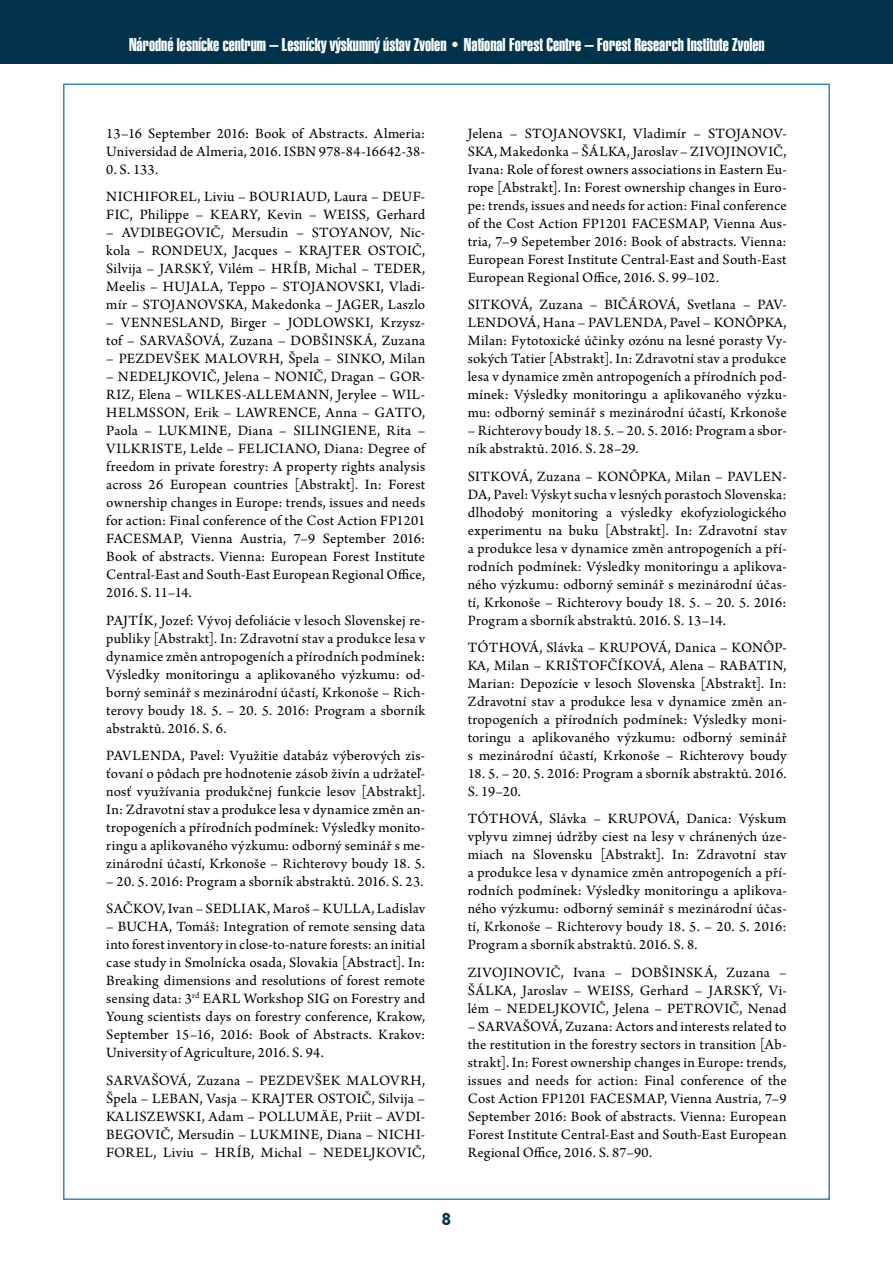
<style>
.page{position:relative;width:893px;height:1263px;background:#fff}
.page>*{position:absolute;margin:0;border:0;box-sizing:border-box;transform-origin:0 0}
.t1{font:18px "Swiss 911 AT Extra Compressed";color:#fff}
.t2{font:700 18px "Hypatia Sans Pro";color:#00334b}
.t3{font:15px/18px "Arno Pro";letter-spacing:.015em;color:#000;text-align:justify}
</style>
<div class="page">
<div style="left:0;top:0;width:893px;height:64px;background:#00334b"></div>
<p class="t1" style="left:129px;top:35px;width:637px">Národné lesnícke centrum – Lesnícky výskumný ústav Zvolen • National Forest Centre – Forest Research Institute Zvolen</p>
<p class="t3" style="left:106px;top:125px;width:320px">13–16 September 2016: Book of Abstracts. Almeria:<br>Universidad de Almeria, 2016. ISBN 978-84-16642-38-</p>
<p class="t3" style="left:106px;top:156px;width:320px;line-height:27.3px">0. S. 133.<br>NICHIFOREL, Liviu – BOURIAUD, Laura – DEUF-</p>
<p class="t3" style="left:106px;top:206px;width:320px">FIC, Philippe – KEARY, Kevin – WEISS, Gerhard</p>
<p class="t3" style="left:106px;top:224px;width:320px">– AVDIBEGOVIČ, Mersudin – STOYANOV, Nic&shy;kola – RONDEUX, Jacques – KRAJTER OSTOIČ, Silvija – JARSKÝ, Vilém – HRÍB, Michal – TEDER, Meelis – HUJALA, Teppo – STOJANOVSKI, Vladi&shy;mír – STOJANOVSKA, Makedonka – JAGER, Laszlo</p>
<p class="t3" style="left:106px;top:314px;width:320px">– VENNESLAND, Birger – JODLOWSKI, Krzysz&shy;tof – SARVAŠOVÁ, Zuzana – DOBŠINSKÁ, Zuzana</p>
<p class="t3" style="left:106px;top:350px;width:320px">– PEZDEVŠEK MALOVRH, Špela – SINKO, Milan</p>
<p class="t3" style="left:106px;top:368px;width:320px">– NEDELJKOVIČ, Jelena – NONIČ, Dragan – GOR-RIZ, Elena – WILKES-ALLEMANN, Jerylee – WIL-HELMSSON, Erik – LAWRENCE, Anna – GATTO, Paola – LUKMINE, Diana – SILINGIENE, Rita – VILKRISTE, Lelde – FELICIANO, Diana: Degree of freedom in private forestry: A property rights analysis across 26 European countries [Abstrakt]. In: Forest ownership changes in Europe: trends, issues and needs for action: Final conference of the Cost Action FP1201<br>FACESMAP, Vienna Austria, 7–9 September 2016:<br>Book of abstracts. Vienna: European Forest Institute Central-East and South-East European Regional Office, 2016. S. 11–14.</p>
<p class="t3" style="left:106px;top:612px;width:321px">PAJTÍK, Jozef: Vývoj defoliácie v lesoch Slovenskej re&shy;publiky [Abstrakt]. In: Zdravotní stav a produkce lesa v dynamice změn antropogeních a přírodních podmínek:<br>Výsledky monitoringu a aplikovaného výzkumu: od&shy;borný seminář s mezinárodní účastí, Krkonoše – Rich&shy;terovy boudy 18. 5. – 20. 5. 2016: Program a sborník abstraktů. 2016. S. 6.</p>
<p class="t3" style="left:106px;top:747px;width:320px">PAVLENDA, Pavel: Využitie databáz výberových zis&shy;ťovaní o pôdach pre hodnotenie zásob živín a udržateľ&shy;nosť využívania produkčnej funkcie lesov [Abstrakt].<br>In: Zdravotní stav a produkce lesa v dynamice změn an&shy;tropogeních a přírodních podmínek: Výsledky monito&shy;ringu a aplikovaného výzkumu: odborný seminář s me&shy;zinárodní účastí, Krkonoše – Richterovy boudy 18. 5.</p>
<p class="t3" style="left:106px;top:868px;width:320px;line-height:27.3px">– 20. 5. 2016: Program a sborník abstraktů. 2016. S. 23.<br>SAČKOV, Ivan – SEDLIAK, Maroš – KULLA, Ladislav</p>
<p class="t3" style="left:106px;top:918px;width:320px">– BUCHA, Tomáš: Integration of remote sensing data into forest inventory in close-to-nature forests: an initial case study in Smolnícka osada, Slovakia [Abstract]. In:<br>Breaking dimensions and resolutions of forest remote sensing data: 3<sup>rd</sup> EARL Workshop SIG on Forestry and Young scientists days on forestry conference, Krakow, September 15–16, 2016: Book of Abstracts. Krakov:<br>University of Agriculture, 2016. S. 94.</p>
<p class="t3" style="left:106px;top:1072px;width:320px">SARVAŠOVÁ, Zuzana – PEZDEVŠEK MALOVRH, Špela – LEBAN, Vasja – KRAJTER OSTOIČ, Silvija – KALISZEWSKI, Adam – POLLUMÄE, Priit – AVDI-BEGOVIČ, Mersudin – LUKMINE, Diana – NICHI-FOREL, Liviu – HRÍB, Michal – NEDELJKOVIČ,</p>
<p class="t3" style="left:468px;top:125px;width:320px">Jelena – STOJANOVSKI, Vladimír – STOJANOV-SKA, Makedonka – ŠÁLKA, Jaroslav – ZIVOJINOVIČ, Ivana: Role of forest owners associations in Eastern Eu&shy;rope [Abstrakt]. In: Forest ownership changes in Euro&shy;pe: trends, issues and needs for action: Final conference of the Cost Action FP1201 FACESMAP, Vienna Aus&shy;tria, 7–9 Sepetember 2016: Book of abstracts. Vienna:<br>European Forest Institute Central-East and South-East European Regional Office, 2016. S. 99–102.</p>
<p class="t3" style="left:468px;top:296px;width:320px">SITKOVÁ, Zuzana – BIČÁROVÁ, Svetlana – PAV-LENDOVÁ, Hana – PAVLENDA, Pavel – KONÔPKA, Milan: Fytotoxické účinky ozónu na lesné porasty Vy&shy;sokých Tatier [Abstrakt]. In: Zdravotní stav a produkce lesa v dynamice změn antropogeních a přírodních pod&shy;mínek: Výsledky monitoringu a aplikovaného výzku&shy;mu: odborný seminář s mezinárodní účastí, Krkonoše</p>
<p class="t3" style="left:468px;top:422px;width:320px">– Richterovy boudy 18. 5. – 20. 5. 2016: Program a sbor&shy;ník abstraktů. 2016. S. 28–29.</p>
<p class="t3" style="left:468px;top:468px;width:320px">SITKOVÁ, Zuzana – KONÔPKA, Milan – PAVLEN-DA, Pavel: Výskyt sucha v lesných porastoch Slovenska: dlhodobý monitoring a výsledky ekofyziologického experimentu na buku [Abstrakt]. In: Zdravotní stav a produkce lesa v dynamice změn antropogeních a pří&shy;rodních podmínek: Výsledky monitoringu a aplikova&shy;ného výzkumu: odborný seminář s mezinárodní účas&shy;tí, Krkonoše – Richterovy boudy 18. 5. – 20. 5. 2016:<br>Program a sborník abstraktů. 2016. S. 13–14.</p>
<p class="t3" style="left:468px;top:639px;width:321px">TÓTHOVÁ, Slávka – KRUPOVÁ, Danica – KONÔP-KA, Milan – KRIŠTOFČÍKOVÁ, Alena – RABATIN, Marian: Depozície v lesoch Slovenska [Abstrakt]. In:<br>Zdravotní stav a produkce lesa v dynamice změn an&shy;tropogeních a přírodních podmínek: Výsledky moni&shy;toringu a aplikovaného výzkumu: odborný seminář s mezinárodní účastí, Krkonoše – Richterovy boudy</p>
<p class="t3" style="left:468px;top:765px;width:320px">18. 5. – 20. 5. 2016: Program a sborník abstraktů. 2016.<br>S. 19–20.</p>
<p class="t3" style="left:468px;top:810px;width:320px">TÓTHOVÁ, Slávka – KRUPOVÁ, Danica: Výskum vplyvu zimnej údržby ciest na lesy v chránených úze&shy;miach na Slovensku [Abstrakt]. In: Zdravotní stav a produkce lesa v dynamice změn antropogeních a pří&shy;rodních podmínek: Výsledky monitoringu a aplikova&shy;ného výzkumu: odborný seminář s mezinárodní účas&shy;tí, Krkonoše – Richterovy boudy 18. 5. – 20. 5. 2016:<br>Program a sborník abstraktů. 2016. S. 8.</p>
<p class="t3" style="left:468px;top:964px;width:320px">ZIVOJINOVIČ, Ivana – DOBŠINSKÁ, Zuzana – ŠÁLKA, Jaroslav – WEISS, Gerhard – JARSKÝ, Vi&shy;lém – NEDELJKOVIČ, Jelena – PETROVIČ, Nenad</p>
<p class="t3" style="left:468px;top:1018px;width:320px">– SARVAŠOVÁ, Zuzana: Actors and interests related to the restitution in the forestry sectors in transition [Ab&shy;strakt]. In: Forest ownership changes in Europe: trends, issues and needs for action: Final conference of the Cost Action FP1201 FACESMAP, Vienna Austria, 7–9<br>September 2016: Book of abstracts. Vienna: European Forest Institute Central-East and South-East European Regional Office, 2016. S. 87–90.</p>
<p class="t2" style="left:442px;top:1206px;width:11px">8</p>
</div>
